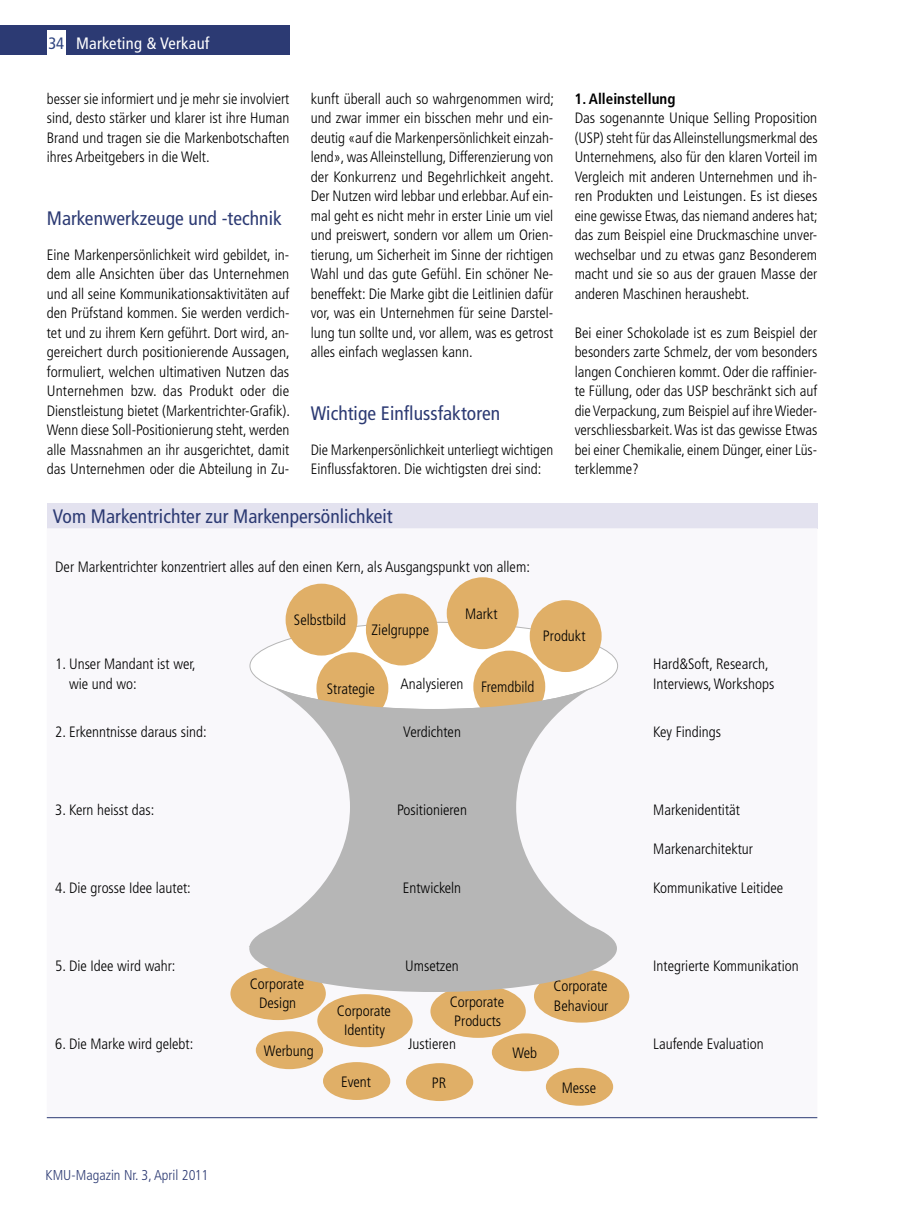
<style>
.page{position:relative;width:902px;height:1212px;background:#fff}
.page>*{position:absolute;margin:0;border:0;box-sizing:border-box;transform-origin:0 0}
.t1{font:condensed 19.5px "Frutiger LT Std";letter-spacing:.005em;color:#2c3a73}
.t2{font:condensed 16.5px "Frutiger LT Std";letter-spacing:.015em;color:#fff}
.t3{font:300 condensed 15px/19.5px "Frutiger LT Std";color:#000;text-align:justify}
.t4{font:700 condensed 15px "Frutiger LT Std";color:#000}
.t5{font:300 condensed 14.25px "Frutiger LT Std";color:#2c3a73}
.s1{color:#304580}
</style>
<div class="page">
<div style="left:0;top:26px;width:289px;height:29px;background:#2c3a73"></div>
<div style="left:47px;top:31px;width:19px;height:27px;background:#fff"></div>
<div style="left:47px;top:503px;width:770px;height:25px;background:#e3e2ef"></div>
<svg style="left:47px;top:528px;width:770px;height:578px"></svg>
<hr style="left:47px;top:1117px;width:770px;height:1px;background:#2c3a73">
<div style="left:250px;top:622px;width:367px;height:87px;background:#fff;border-radius:50%"></div>
<div style="left:366px;top:594px;width:72px;height:71px;background:#e0af67;border-radius:50%"></div>
<div style="left:473px;top:651px;width:72px;height:71px;background:#e0af67;border-radius:50%"></div>
<div style="left:529px;top:600px;width:72px;height:72px;background:#e0af67;border-radius:50%"></div>
<div style="left:446px;top:577px;width:72px;height:72px;background:#e0af67;border-radius:50%"></div>
<div style="left:316px;top:652px;width:72px;height:72px;background:#e0af67;border-radius:50%"></div>
<div style="left:285px;top:584px;width:72px;height:71px;background:#e0af67;border-radius:50%"></div>
<div style="left:230px;top:967px;width:96px;height:53px;background:#e0af67;border-radius:50%"></div>
<div style="left:534px;top:969px;width:95px;height:53px;background:#e0af67;border-radius:50%"></div>
<div style="left:430px;top:985px;width:95px;height:53px;background:#e0af67;border-radius:50%"></div>
<svg style="left:249px;top:685px;width:368px;height:307px;fill:#b6b6b6"></svg>
<div style="left:317px;top:994px;width:95px;height:53px;background:#e0af67;border-radius:50%"></div>
<div style="left:256px;top:1031px;width:67px;height:38px;background:#e0af67;border-radius:50%"></div>
<div style="left:323px;top:1062px;width:67px;height:38px;background:#e0af67;border-radius:50%"></div>
<div style="left:406px;top:1063px;width:67px;height:38px;background:#e0af67;border-radius:50%"></div>
<div style="left:492px;top:1033px;width:67px;height:38px;background:#e0af67;border-radius:50%"></div>
<div style="left:546px;top:1068px;width:67px;height:38px;background:#e0af67;border-radius:50%"></div>
<p class="t2" style="left:48px;top:33px;width:163px"><span class="s1">34</span> Marketing &amp; Verkauf</p>
<p class="t3" style="left:47px;top:89px;width:244px">besser sie informiert und je mehr sie involviert sind, desto stärker und klarer ist ihre Human Brand und tragen sie die Markenbotschaften ihres Arbeitgebers in die Welt.</p>
<h1 class="t1" style="left:47px;top:207px;width:236px">Markenwerkzeuge und -technik</h1>
<p class="t3" style="left:47px;top:245px;width:245px">Eine Markenpersönlichkeit wird gebildet, in&shy;dem alle Ansichten über das Unternehmen und all seine Kommunikationsaktivitäten auf den Prüfstand kommen. Sie werden verdich&shy;tet und zu ihrem Kern geführt. Dort wird, an&shy;gereichert durch positionierende Aussagen, formuliert, welchen ultimativen Nutzen das Unternehmen bzw. das Produkt oder die Dienstleistung bietet (Markentrichter-Grafik).<br>Wenn diese Soll-Positionierung steht, werden alle Massnahmen an ihr ausgerichtet, damit das Unternehmen oder die Abteilung in Zu-</p>
<p class="t3" style="left:311px;top:89px;width:245px">kunft überall auch so wahrgenommen wird; und zwar immer ein bisschen mehr und ein&shy;deutig «auf die Markenpersönlichkeit einzah&shy;lend», was Alleinstellung, Differenzierung von der Konkurrenz und Begehrlichkeit angeht.<br>Der Nutzen wird lebbar und erlebbar. Auf ein&shy;mal geht es nicht mehr in erster Linie um viel und preiswert, sondern vor allem um Orien&shy;tierung, um Sicherheit im Sinne der richtigen Wahl und das gute Gefühl. Ein schöner Ne&shy;beneffekt: Die Marke gibt die Leitlinien dafür vor, was ein Unternehmen für seine Darstel&shy;lung tun sollte und, vor allem, was es getrost alles einfach weglassen kann.</p>
<h1 class="t1" style="left:311px;top:402px;width:191px">Wichtige Einflussfaktoren</h1>
<p class="t3" style="left:311px;top:440px;width:244px">Die Markenpersönlichkeit unterliegt wichtigen<br>Einflussfaktoren. Die wichtigsten drei sind:</p>
<h1 class="t1" style="left:53px;top:505px;width:341px">Vom Markentrichter zur Markenpersönlichkeit</h1>
<p class="t3" style="left:55px;top:557px;width:476px">Der Markentrichter konzentriert alles auf den einen Kern, als Ausgangspunkt von allem:</p>
<p class="t4" style="left:574px;top:90px;width:102px">1. Alleinstellung</p>
<p class="t3" style="left:574px;top:109px;width:244px">Das sogenannte Unique Selling Proposition (USP) steht für das Alleinstellungsmerkmal des Unternehmens, also für den klaren Vorteil im Vergleich mit anderen Unternehmen und ih&shy;ren Produkten und Leistungen. Es ist dieses eine gewisse Etwas, das niemand anderes hat; das zum Beispiel eine Druckmaschine unver&shy;wechselbar und zu etwas ganz Besonderem macht und sie so aus der grauen Masse der anderen Maschinen heraushebt.</p>
<p class="t3" style="left:574px;top:323px;width:244px">Bei einer Schokolade ist es zum Beispiel der besonders zarte Schmelz, der vom besonders langen Conchieren kommt. Oder die raffinier&shy;te Füllung, oder das USP beschränkt sich auf die Verpackung, zum Beispiel auf ihre Wieder&shy;verschliessbarkeit. Was ist das gewisse Etwas bei einer Chemikalie, einem Dünger, einer Lüs&shy;terklemme?</p>
<p class="t3" style="left:294px;top:610px;width:54px">Selbstbild</p>
<p class="t3" style="left:371px;top:620px;width:59px">Zielgruppe</p>
<p class="t3" style="left:465px;top:604px;width:34px">Markt</p>
<p class="t3" style="left:543px;top:627px;width:44px">Produkt</p>
<p class="t3" style="left:69px;top:654px;width:128px;text-indent:-14px">1. Unser Mandant ist wer, wie und wo:</p>
<p class="t3" style="left:55px;top:722px;width:153px">2. Erkenntnisse daraus sind:</p>
<p class="t3" style="left:327px;top:679px;width:50px">Strategie</p>
<p class="t3" style="left:400px;top:674px;width:64px">Analysieren</p>
<p class="t3" style="left:403px;top:722px;width:59px">Verdichten</p>
<p class="t3" style="left:481px;top:677px;width:55px">Fremdbild</p>
<p class="t3" style="left:653px;top:654px;width:122px">Hard&amp;Soft, Research,<br>Interviews, Workshops</p>
<p class="t3" style="left:653px;top:722px;width:69px">Key Findings</p>
<p class="t3" style="left:55px;top:800px;width:101px">3. Kern heisst das:</p>
<p class="t3" style="left:55px;top:878px;width:137px">4. Die grosse Idee lautet:</p>
<p class="t3" style="left:397px;top:800px;width:71px">Positionieren</p>
<p class="t3" style="left:403px;top:878px;width:60px">Entwickeln</p>
<p class="t3" style="left:653px;top:800px;width:88px">Markenidentität</p>
<p class="t3" style="left:653px;top:839px;width:101px">Markenarchitektur</p>
<p class="t3" style="left:653px;top:878px;width:131px">Kommunikative Leitidee</p>
<p class="t3" style="left:55px;top:956px;width:122px">5. Die Idee wird wahr:</p>
<p class="t3" style="left:405px;top:956px;width:55px">Umsetzen</p>
<p class="t3" style="left:653px;top:956px;width:147px">Integrierte Kommunikation</p>
<p class="t3" style="left:55px;top:1034px;width:139px">6. Die Marke wird gelebt:</p>
<p class="t3" style="left:250px;top:974px;width:56px;text-align:center">Corporate<br>Design</p>
<p class="t3" style="left:553px;top:976px;width:57px">Corporate<br>Behaviour</p>
<p class="t3" style="left:450px;top:992px;width:56px">Corporate<br>Products</p>
<p class="t3" style="left:337px;top:1001px;width:56px;text-align:center">Corporate<br>Identity</p>
<p class="t3" style="left:408px;top:1034px;width:49px">Justieren</p>
<p class="t3" style="left:264px;top:1041px;width:51px">Werbung</p>
<p class="t3" style="left:512px;top:1043px;width:26px">Web</p>
<p class="t3" style="left:653px;top:1034px;width:112px">Laufende Evaluation</p>
<p class="t3" style="left:341px;top:1072px;width:32px">Event</p>
<p class="t3" style="left:431px;top:1073px;width:16px">PR</p>
<p class="t3" style="left:561px;top:1078px;width:36px">Messe</p>
<p class="t5" style="left:46px;top:1167px;width:164px">KMU-Magazin Nr. 3, April 2011</p>
</div>
